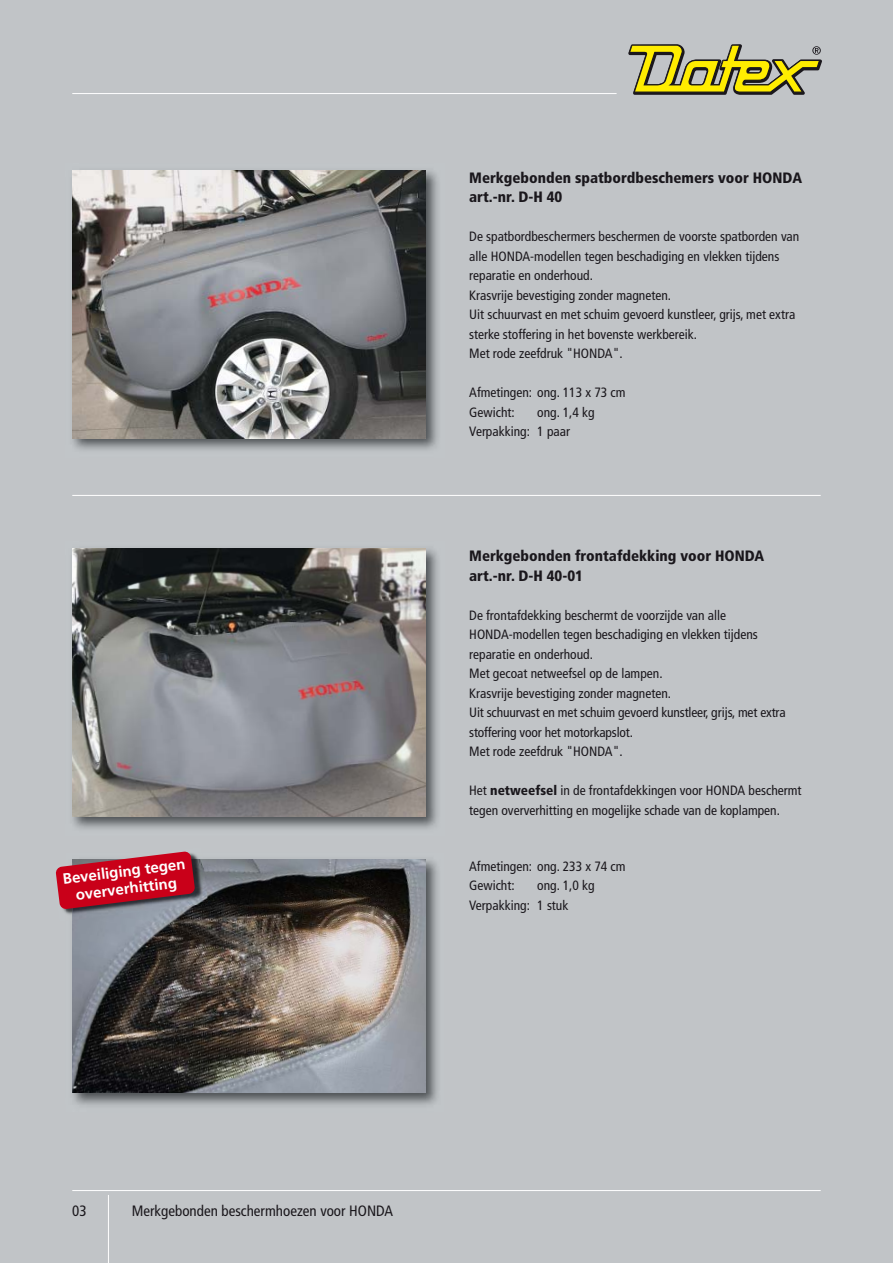
<style>
.page{position:relative;width:893px;height:1263px;background:#c1c4c7}
.page>*{position:absolute;margin:0;border:0;box-sizing:border-box;transform-origin:0 0}
.t1{font:900 condensed 15px/19.5px "Frutiger";color:#1a171c}
.t2{font:condensed 15px "Frutiger";color:#1a171c}
.t3{font:700 15px/17.7px "Frutiger";color:#fff;text-align:center}
.t4{font:condensed 13.5px/19.5px "Frutiger";color:#1a171c}
.s1{font-weight:900}
</style>
<div class="page">
<hr style="left:72px;top:1190px;width:749px;height:1px;background:#fff">
<hr style="left:72px;top:495px;width:749px;height:1px;background:#fff">
<hr style="left:72px;top:93px;width:545px;height:1px;background:#fff">
<svg style="left:628px;top:44px;width:194px;height:51px"></svg>
<img style="left:72px;top:548px;width:366px;height:281px">
<img style="left:72px;top:549px;width:353px;height:267px">
<img style="left:72px;top:170px;width:366px;height:280px">
<img style="left:72px;top:170px;width:353px;height:268px">
<hr style="left:108px;top:1195px;width:1px;height:68px;background:#fff">
<img style="left:72px;top:859px;width:366px;height:246px">
<img style="left:72px;top:859px;width:353px;height:234px">
<img style="left:63px;top:909px;width:9px;height:6px">
<img style="left:72px;top:859px;width:136px;height:61px">
<svg style="left:56px;top:851px;width:139px;height:58px;background:#b8293d"></svg>
<p class="t3" style="left:62px;top:871px;width:125px;rotate:-7deg">Beveiliging tegen oververhitting</p>
<p class="t1" style="left:469px;top:169px;width:334px">Merkgebonden spatbordbeschemers voor HONDA art.-nr. D-H 40</p>
<p class="t4" style="left:469px;top:228px;width:332px">De spatbordbeschermers beschermen de voorste spatborden van alle HONDA-modellen tegen beschadiging en vlekken tijdens reparatie en onderhoud.<br>Krasvrije bevestiging zonder magneten.<br>Uit schuurvast en met schuim gevoerd kunstleer, grijs, met extra sterke stoffering in het bovenste werkbereik.<br>Met rode zeefdruk "HONDA".</p>
<p class="t4" style="left:469px;top:384px;width:158px">Afmetingen: ong. 113 x 73 cm<br>Gewicht:</p>
<p class="t4" style="left:469px;top:403px;width:127px;text-indent:68px">ong. 1,4 kg<br>Verpakking: 1 paar</p>
<p class="t1" style="left:469px;top:547px;width:297px">Merkgebonden frontafdekking voor HONDA art.-nr. D-H 40-01</p>
<p class="t4" style="left:469px;top:606px;width:318px">De frontafdekking beschermt de voorzijde van alle HONDA-modellen tegen beschadiging en vlekken tijdens reparatie en onderhoud.<br>Met gecoat netweefsel op de lampen.<br>Krasvrije bevestiging zonder magneten.<br>Uit schuurvast en met schuim gevoerd kunstleer, grijs, met extra stoffering voor het motorkapslot.<br>Met rode zeefdruk "HONDA".</p>
<p class="t4" style="left:469px;top:782px;width:334px">Het <span class="s1">netweefsel</span> in de frontafdekkingen voor HONDA beschermt tegen oververhitting en mogelijke schade van de koplampen.</p>
<p class="t4" style="left:469px;top:857px;width:158px">Afmetingen: ong. 233 x 74 cm<br>Gewicht:</p>
<p class="t4" style="left:469px;top:877px;width:127px;text-indent:68px">ong. 1,0 kg<br>Verpakking: 1 stuk</p>
<p class="t2" style="left:72px;top:1204px;width:16px">03</p>
<p class="t2" style="left:132px;top:1204px;width:263px">Merkgebonden beschermhoezen voor HONDA</p>
</div>
